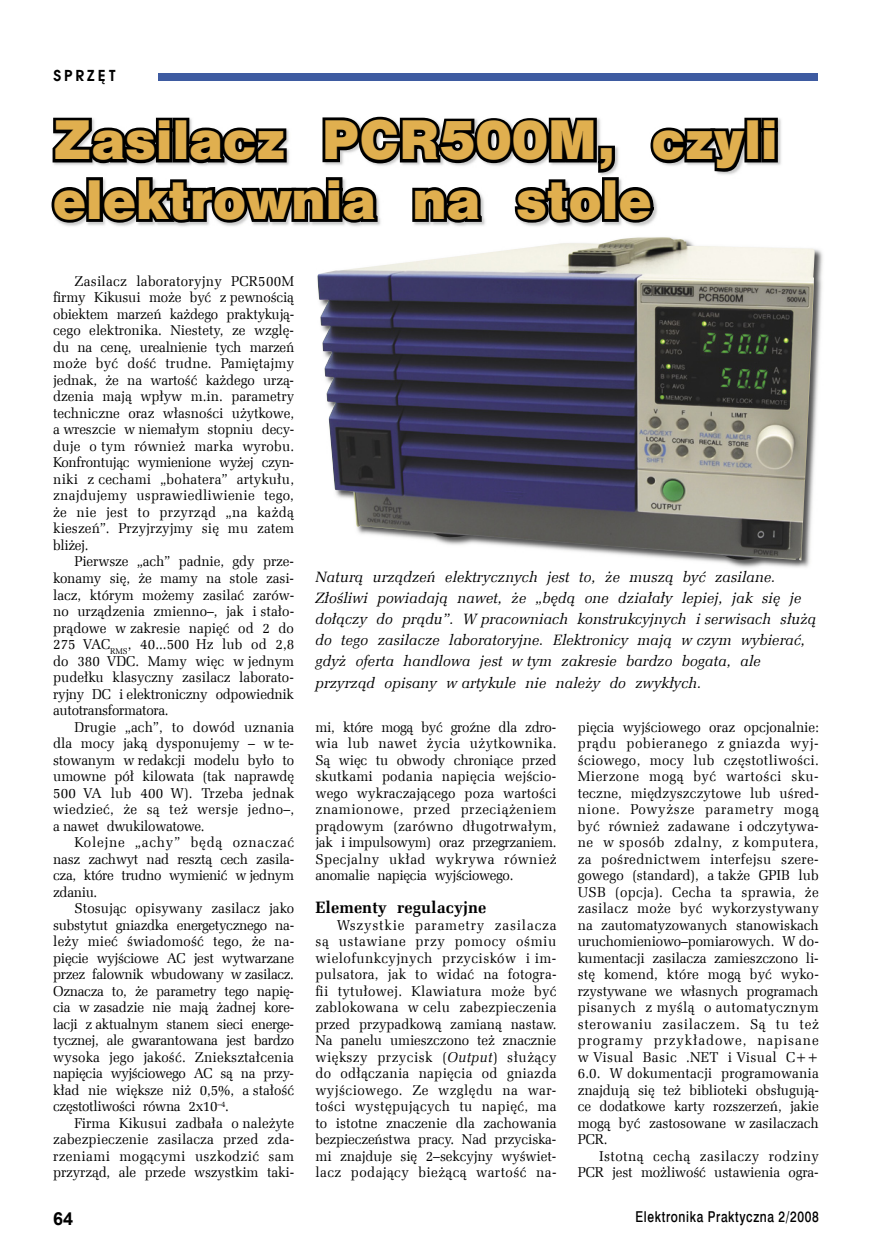
<style>
.page{position:relative;width:872px;height:1255px;background:#fff}
.page>*{position:absolute;margin:0;border:0;box-sizing:border-box;transform-origin:0 0}
.t1{font:49.5px/59.4px "Swis 721 Blk 2 EU";letter-spacing:.005em;color:#e0af4f}
.t2{font:700 18px "Arial";color:#000}
.t3{font:700 16.5px "Zapf Ellipt EU";letter-spacing:.005em;color:#000}
.t4{font:italic 15px/21px "Zapf Ellipt EU";letter-spacing:.005em;color:#000}
.t5{font:15px "Swis 721 Md EU";letter-spacing:.05em;color:#000;scale:.8 1}
.t6{font:700 15px "Avalon";letter-spacing:.2em;color:#000}
.t7{font:14.25px/16.5px "Zapf Ellipt EU";letter-spacing:-.01em;color:#000;text-align:justify;scale:.96 1}
.s1{font-style:italic}
</style>
<div class="page">
<div style="left:159px;top:73px;width:659px;height:8px;background:#3e5ba1"></div>
<div style="left:744px;top:118px;width:17px;height:44px;border:6px solid #000"></div>
<svg style="left:758px;top:117px;width:23px;height:48px"></svg>
<svg style="left:51px;top:116px;width:701px;height:111px"></svg>
<img style="left:706px;top:249px;width:117px;height:319px">
<img style="left:317px;top:237px;width:497px;height:324px">
<p class="t6" style="left:53px;top:66px;width:64px">SPRZĘT</p>
<h1 class="t1" style="left:53px;top:115px;width:725px">Zasilacz PCR500M, czyli elektrownia na stole</h1>
<p class="t7" style="left:53px;top:273px;width:253px;text-indent:21px">Zasilacz laboratoryjny PCR500M firmy Kikusui może być z pewnością obiektem marzeń każdego praktykują&shy;cego elektronika. Niestety, ze wzglę&shy;du na cenę, urealnienie tych marzeń może być dość trudne. Pamiętajmy jednak, że na wartość każdego urzą&shy;dzenia mają wpływ m.in. parametry techniczne oraz własności użytkowe, a wreszcie w niemałym stopniu decy&shy;duje o tym również marka wyrobu.<br>Konfrontując wymienione wyżej czyn&shy;niki z cechami „bohatera” artykułu, znajdujemy usprawiedliwienie tego, że nie jest to przyrząd „na każdą kieszeń”. Przyjrzyjmy się mu zatem bliżej.</p>
<p class="t7" style="left:53px;top:553px;width:253px;text-indent:21px">Pierwsze „ach” padnie, gdy prze&shy;konamy się, że mamy na stole zasi&shy;lacz, którym możemy zasilać zarów&shy;no urządzenia zmienno–, jak i stało&shy;prądowe w zakresie napięć od 2 do 275 VAC<sub>RMS</sub>, 40...500 Hz lub od 2,8 do 380 VDC. Mamy więc w jednym pudełku klasyczny zasilacz laborato&shy;ryjny DC i elektroniczny odpowiednik autotransformatora.</p>
<p class="t7" style="left:53px;top:718px;width:253px;text-indent:21px">Drugie „ach”, to dowód uznania dla mocy jaką dysponujemy – w te&shy;stowanym w redakcji modelu było to umowne pół kilowata (tak naprawdę 500 VA lub 400 W). Trzeba jednak wiedzieć, że są też wersje jedno–, a nawet dwukilowatowe.</p>
<p class="t7" style="left:53px;top:834px;width:253px;text-indent:21px">Kolejne „achy” będą oznaczać nasz zachwyt nad resztą cech zasila&shy;cza, które trudno wymienić w jednym zdaniu.</p>
<p class="t7" style="left:53px;top:900px;width:253px;text-indent:21px">Stosując opisywany zasilacz jako substytut gniazdka energetycznego na&shy;leży mieć świadomość tego, że na&shy;pięcie wyjściowe AC jest wytwarzane przez falownik wbudowany w zasilacz.<br>Oznacza to, że parametry tego napię&shy;cia w zasadzie nie mają żadnej kore&shy;lacji z aktualnym stanem sieci energe&shy;tycznej, ale gwarantowana jest bardzo wysoka jego jakość. Zniekształcenia napięcia wyjściowego AC są na przy&shy;kład nie większe niż 0,5%, a stałość częstotliwości równa 2x10<sup>–4</sup>.</p>
<p class="t7" style="left:53px;top:1114px;width:252px;text-indent:21px">Firma Kikusui zadbała o należyte zabezpieczenie zasilacza przed zda&shy;rzeniami mogącymi uszkodzić sam przyrząd, ale przede wszystkim taki-</p>
<p class="t4" style="left:315px;top:567px;width:502px">Naturą urządzeń elektrycznych jest to, że muszą być zasilane.<br>Złośliwi powiadają nawet, że „będą one działały lepiej, jak się je dołączy do prądu”. W pracowniach konstrukcyjnych i serwisach służą do tego zasilacze laboratoryjne. Elektronicy mają w czym wybierać, gdyż oferta handlowa jest w tym zakresie bardzo bogata, ale przyrząd opisany w artykule nie należy do zwykłych.</p>
<p class="t7" style="left:315px;top:718px;width:253px">mi, które mogą być groźne dla zdro&shy;wia lub nawet życia użytkownika.<br>Są więc tu obwody chroniące przed skutkami podania napięcia wejścio&shy;wego wykraczającego poza wartości znamionowe, przed przeciążeniem prądowym (zarówno długotrwałym, jak i impulsowym) oraz przegrzaniem.<br>Specjalny układ wykrywa również anomalie napięcia wyjściowego.</p>
<p class="t3" style="left:315px;top:897px;width:172px">Elementy regulacyjne</p>
<p class="t7" style="left:315px;top:916px;width:253px;text-indent:21px">Wszystkie parametry zasilacza są ustawiane przy pomocy ośmiu wielofunkcyjnych przycisków i im&shy;pulsatora, jak to widać na fotogra&shy;fii tytułowej. Klawiatura może być zablokowana w celu zabezpieczenia przed przypadkową zamianą nastaw.<br>Na panelu umieszczono też znacznie większy przycisk (<span class="s1">Output</span>) służący do odłączania napięcia od gniazda wyjściowego. Ze względu na war&shy;tości występujących tu napięć, ma to istotne znaczenie dla zachowania bezpieczeństwa pracy. Nad przyciska&shy;mi znajduje się 2–sekcyjny wyświet&shy;lacz podający bieżącą wartość na-</p>
<p class="t7" style="left:578px;top:718px;width:253px">pięcia wyjściowego oraz opcjonalnie: prądu pobieranego z gniazda wyj&shy;ściowego, mocy lub częstotliwości.<br>Mierzone mogą być wartości sku&shy;teczne, międzyszczytowe lub uśred&shy;nione. Powyższe parametry mogą być również zadawane i odczytywa&shy;ne w sposób zdalny, z komputera, za pośrednictwem interfejsu szere&shy;gowego (standard), a także GPIB lub USB (opcja). Cecha ta sprawia, że zasilacz może być wykorzystywany na zautomatyzowanych stanowiskach uruchomieniowo–pomiarowych. W do&shy;kumentacji zasilacza zamieszczono li&shy;stę komend, które mogą być wyko&shy;rzystywane we własnych programach pisanych z myślą o automatycznym sterowaniu zasilaczem. Są tu też programy przykładowe, napisane w Visual Basic .NET i Visual C++ 6.0. W dokumentacji programowania znajdują się też biblioteki obsługują&shy;ce dodatkowe karty rozszerzeń, jakie mogą być zastosowane w zasilaczach PCR.</p>
<p class="t7" style="left:578px;top:1147px;width:253px;text-align:right">Istotną cechą zasilaczy rodziny<br>PCR jest możliwość ustawienia ogra-</p>
<p class="t2" style="left:53px;top:1206px;width:22px">64</p>
<p class="t5" style="left:635px;top:1207px;width:230px">Elektronika Praktyczna 2/2008</p>
</div>
